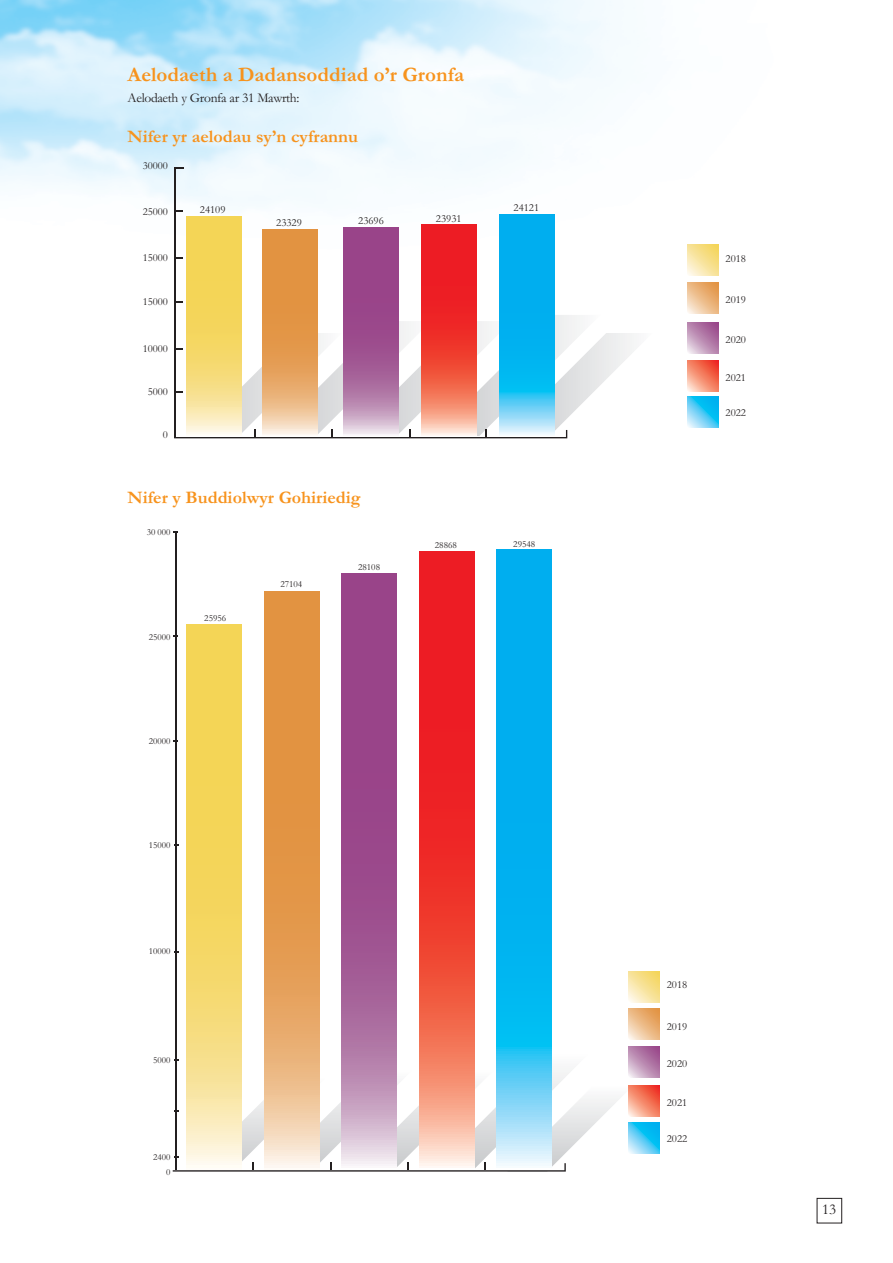
<style>
.page{position:relative;width:893px;height:1263px;background:#fff}
.page>*{position:absolute;margin:0;border:0;box-sizing:border-box;transform-origin:0 0}
.t1{font:700 21px "Garamond";color:#f7931d}
.t2{font:700 18px "Garamond";color:#f7931d}
.t3{font:15px "Garamond";color:#231f20}
.t4{font:13.5px "Garamond";letter-spacing:-.025em;color:#231f20}
.t5{font:10.95px "Garamond";color:#231f20}
.t6{font:10.8px "Garamond";color:#231f20}
.t7{font:9.3px "Garamond";color:#231f20}
</style>
<div class="page">
<div style="left:817px;top:1198px;width:25px;height:25px;border:1px solid #231f20"></div>
<img style="left:0;top:0;width:719px;height:285px">
<hr style="left:174px;top:168px;width:1px;height:270px;background:#231f20">
<svg style="left:174px;top:167px;width:9px;height:2px"></svg>
<svg style="left:688px;top:396px;width:30px;height:31px"></svg>
<svg style="left:688px;top:245px;width:30px;height:31px"></svg>
<svg style="left:688px;top:282px;width:30px;height:31px"></svg>
<svg style="left:688px;top:322px;width:30px;height:31px"></svg>
<svg style="left:688px;top:360px;width:30px;height:31px"></svg>
<svg style="left:175px;top:315px;width:459px;height:123px"></svg>
<svg style="left:422px;top:224px;width:55px;height:212px"></svg>
<svg style="left:187px;top:216px;width:55px;height:220px"></svg>
<svg style="left:343px;top:228px;width:55px;height:208px"></svg>
<svg style="left:499px;top:215px;width:55px;height:221px"></svg>
<svg style="left:263px;top:229px;width:55px;height:207px"></svg>
<hr style="left:175px;top:532px;width:2px;height:639px;background:#231f20">
<svg style="left:497px;top:549px;width:55px;height:506px"></svg>
<svg style="left:419px;top:552px;width:55px;height:503px"></svg>
<svg style="left:342px;top:573px;width:55px;height:482px"></svg>
<svg style="left:187px;top:624px;width:55px;height:431px"></svg>
<svg style="left:264px;top:592px;width:55px;height:463px"></svg>
<svg style="left:173px;top:1055px;width:459px;height:117px"></svg>
<svg style="left:629px;top:1122px;width:31px;height:31px"></svg>
<svg style="left:629px;top:1046px;width:31px;height:31px"></svg>
<svg style="left:629px;top:971px;width:31px;height:31px"></svg>
<svg style="left:629px;top:1009px;width:31px;height:30px"></svg>
<svg style="left:629px;top:1085px;width:31px;height:31px"></svg>
<h1 class="t1" style="left:128px;top:67px;width:338px">Aelodaeth a Dadansoddiad o’r Gronfa</h1>
<p class="t4" style="left:128px;top:93px;width:173px">Aelodaeth y Gronfa ar 31 Mawrth:</p>
<h2 class="t2" style="left:128px;top:130px;width:232px">Nifer yr aelodau sy’n cyfrannu</h2>
<p class="t6" style="left:143px;top:160px;width:27px">30000</p>
<p class="t6" style="left:143px;top:206px;width:27px">25000</p>
<p class="t6" style="left:143px;top:252px;width:27px">15000</p>
<p class="t6" style="left:143px;top:296px;width:27px">15000</p>
<p class="t6" style="left:143px;top:343px;width:27px">10000</p>
<p class="t6" style="left:148px;top:386px;width:22px">5000</p>
<p class="t6" style="left:163px;top:428px;width:7px">0</p>
<p class="t5" style="left:200px;top:203px;width:27px">24109</p>
<p class="t5" style="left:514px;top:202px;width:27px">24121</p>
<p class="t5" style="left:276px;top:216px;width:27px">23329</p>
<p class="t5" style="left:358px;top:215px;width:27px">23696</p>
<p class="t5" style="left:436px;top:213px;width:27px">23931</p>
<h2 class="t2" style="left:128px;top:492px;width:235px">Nifer y Buddiolwyr Gohiriedig</h2>
<p class="t7" style="left:147px;top:527px;width:25px">30 000</p>
<p class="t7" style="left:149px;top:631px;width:23px">25000</p>
<p class="t7" style="left:204px;top:613px;width:23px">25956</p>
<p class="t7" style="left:149px;top:736px;width:23px">20000</p>
<p class="t7" style="left:149px;top:840px;width:23px">15000</p>
<p class="t7" style="left:149px;top:946px;width:23px">10000</p>
<p class="t7" style="left:153px;top:1054px;width:19px">5000</p>
<p class="t7" style="left:153px;top:1152px;width:19px">2400</p>
<p class="t7" style="left:166px;top:1167px;width:6px">0</p>
<p class="t7" style="left:280px;top:579px;width:23px">27104</p>
<p class="t7" style="left:358px;top:562px;width:23px">28108</p>
<p class="t7" style="left:435px;top:540px;width:23px">28868</p>
<p class="t7" style="left:513px;top:539px;width:23px">29548</p>
<p class="t5" style="left:726px;top:252px;width:22px">2018</p>
<p class="t5" style="left:726px;top:294px;width:22px">2019</p>
<p class="t5" style="left:726px;top:333px;width:22px">2020</p>
<p class="t5" style="left:726px;top:372px;width:22px">2021</p>
<p class="t5" style="left:726px;top:406px;width:22px">2022</p>
<p class="t5" style="left:667px;top:979px;width:22px">2018</p>
<p class="t5" style="left:667px;top:1020px;width:22px">2019</p>
<p class="t5" style="left:667px;top:1057px;width:22px">2020</p>
<p class="t5" style="left:667px;top:1097px;width:22px">2021</p>
<p class="t5" style="left:667px;top:1132px;width:22px">2022</p>
<h3 class="t3" style="left:822px;top:1204px;width:16px">13</h3>
</div>
